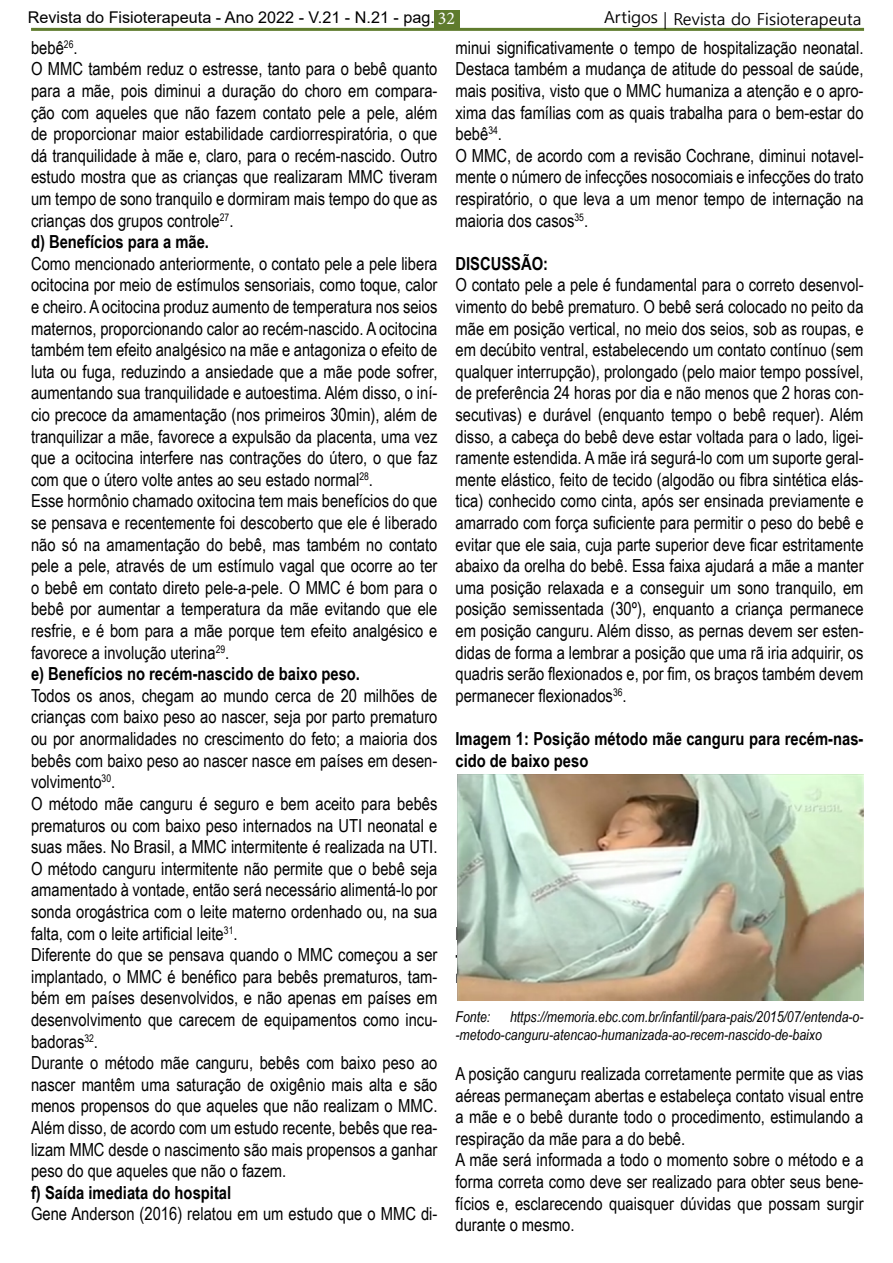
<style>
.page{position:relative;width:893px;height:1263px;background:#fff}
.page>*{position:absolute;margin:0;border:0;box-sizing:border-box;transform-origin:0 0}
.t1{font:18px/21.6px "Arial Narrow";color:#000}
.t2{font:700 18px/21.6px "Arial Narrow";color:#000}
.t3{font:16.5px "Malgun Gothic";color:#000}
.t4{font:16.2px "Arial";color:#000}
.t5{font:italic 15px/18px "Arial Narrow";color:#000}
.s1{font-family:"Minion Pro";font-size:18px;color:#fff}
.s2{font-weight:700}
</style>
<div class="page">
<div style="left:434px;top:11px;width:25px;height:18px;background:#5f7b2d"></div>
<hr style="left:31px;top:28px;width:833px;height:3px;background:#5f7b2d">
<img style="left:457px;top:774px;width:407px;height:226px">
<p class="t4" style="left:28px;top:6px;width:429px">Revista do Fisioterapeuta - Ano 2022 - V.21 - N.21 - pag. <span class="s1">32</span></p>
<p class="t3" style="left:604px;top:10px;width:259px">Artigos | Revista do Fisioterapeuta</p>
<p class="t1" style="left:31px;top:36px;width:408px">bebê<sup>26</sup>.<br>O MMC também reduz o estresse, tanto para o bebê quanto para a mãe, pois diminui a duração do choro em compara&shy;ção com aqueles que não fazem contato pele a pele, além de proporcionar maior estabilidade cardiorrespiratória, o que dá tranquilidade à mãe e, claro, para o recém-nascido. Outro estudo mostra que as crianças que realizaram MMC tiveram um tempo de sono tranquilo e dormiram mais tempo do que as crianças dos grupos controle<sup>27</sup>.<br><span class="s2">d) Benefícios para a mãe.</span></p>
<p class="t1" style="left:31px;top:252px;width:408px">Como mencionado anteriormente, o contato pele a pele libera ocitocina por meio de estímulos sensoriais, como toque, calor e cheiro. A ocitocina produz aumento de temperatura nos seios maternos, proporcionando calor ao recém-nascido. A ocitocina também tem efeito analgésico na mãe e antagoniza o efeito de luta ou fuga, reduzindo a ansiedade que a mãe pode sofrer, aumentando sua tranquilidade e autoestima. Além disso, o iní&shy;cio precoce da amamentação (nos primeiros 30min), além de tranquilizar a mãe, favorece a expulsão da placenta, uma vez que a ocitocina interfere nas contrações do útero, o que faz com que o útero volte antes ao seu estado normal<sup>28</sup>.<br>Esse hormônio chamado oxitocina tem mais benefícios do que se pensava e recentemente foi descoberto que ele é liberado não só na amamentação do bebê, mas também no contato pele a pele, através de um estímulo vagal que ocorre ao ter o bebê em contato direto pele-a-pele. O MMC é bom para o bebê por aumentar a temperatura da mãe evitando que ele resfrie, e é bom para a mãe porque tem efeito analgésico e favorece a involução uterina<sup>29</sup>.<br><span class="s2">e) Benefícios no recém-nascido de baixo peso.</span></p>
<p class="t1" style="left:31px;top:684px;width:408px">Todos os anos, chegam ao mundo cerca de 20 milhões de crianças com baixo peso ao nascer, seja por parto prematuro ou por anormalidades no crescimento do feto; a maioria dos bebês com baixo peso ao nascer nasce em países em desen&shy;volvimento<sup>30</sup>.<br>O método mãe canguru é seguro e bem aceito para bebês prematuros ou com baixo peso internados na UTI neonatal e suas mães. No Brasil, a MMC intermitente é realizada na UTI.<br>O método canguru intermitente não permite que o bebê seja amamentado à vontade, então será necessário alimentá-lo por sonda orogástrica com o leite materno ordenhado ou, na sua falta, com o leite artificial leite<sup>31</sup>.<br>Diferente do que se pensava quando o MMC começou a ser implantado, o MMC é benéfico para bebês prematuros, tam&shy;bém em países desenvolvidos, e não apenas em países em desenvolvimento que carecem de equipamentos como incu&shy;badoras<sup>32</sup>.<br>Durante o método mãe canguru, bebês com baixo peso ao nascer mantêm uma saturação de oxigênio mais alta e são menos propensos do que aqueles que não realizam o MMC.<br>Além disso, de acordo com um estudo recente, bebês que rea&shy;lizam MMC desde o nascimento são mais propensos a ganhar peso do que aqueles que não o fazem.</p>
<p class="t2" style="left:31px;top:1181px;width:202px">f) Saída imediata do hospital</p>
<p class="t1" style="left:31px;top:1202px;width:408px">Gene Anderson (2016) relatou em um estudo que o MMC di-</p>
<p class="t1" style="left:455px;top:36px;width:410px">minui significativamente o tempo de hospitalização neonatal.<br>Destaca também a mudança de atitude do pessoal de saúde, mais positiva, visto que o MMC humaniza a atenção e o apro&shy;xima das famílias com as quais trabalha para o bem-estar do bebê<sup>34</sup>.<br>O MMC, de acordo com a revisão Cochrane, diminui notavel&shy;mente o número de infecções nosocomiais e infecções do trato respiratório, o que leva a um menor tempo de internação na maioria dos casos<sup>35</sup>.</p>
<p class="t2" style="left:455px;top:252px;width:94px">DISCUSSÃO:</p>
<p class="t1" style="left:455px;top:274px;width:410px;text-align:justify">O contato pele a pele é fundamental para o correto desenvol&shy;vimento do bebê prematuro. O bebê será colocado no peito da mãe em posição vertical, no meio dos seios, sob as roupas, e em decúbito ventral, estabelecendo um contato contínuo (sem qualquer interrupção), prolongado (pelo maior tempo possível, de preferência 24 horas por dia e não menos que 2 horas con&shy;secutivas) e durável (enquanto tempo o bebê requer). Além disso, a cabeça do bebê deve estar voltada para o lado, ligei&shy;ramente estendida. A mãe irá segurá-lo com um suporte geral&shy;mente elástico, feito de tecido (algodão ou fibra sintética elás&shy;tica) conhecido como cinta, após ser ensinada previamente e amarrado com força suficiente para permitir o peso do bebê e evitar que ele saia, cuja parte superior deve ficar estritamente abaixo da orelha do bebê. Essa faixa ajudará a mãe a manter uma posição relaxada e a conseguir um sono tranquilo, em posição semissentada (30º), enquanto a criança permanece em posição canguru. Além disso, as pernas devem ser esten&shy;didas de forma a lembrar a posição que uma rã iria adquirir, os quadris serão flexionados e, por fim, os braços também devem permanecer flexionados<sup>36</sup>.</p>
<p class="t2" style="left:455px;top:727px;width:410px">Imagem 1: Posição método mãe canguru para recém-nas&shy;cido de baixo peso</p>
<p class="t5" style="left:455px;top:1008px;width:410px;text-indent:55px">https://memoria.ebc.com.br/infantil/para-pais/2015/07/entenda-o--metodo-canguru-atencao-humanizada-ao-recem-nascido-de-baixo</p>
<p class="t1" style="left:455px;top:1062px;width:410px">A posição canguru realizada corretamente permite que as vias aéreas permaneçam abertas e estabeleça contato visual entre a mãe e o bebê durante todo o procedimento, estimulando a respiração da mãe para a do bebê.<br>A mãe será informada a todo o momento sobre o método e a forma correta como deve ser realizado para obter seus bene&shy;fícios e, esclarecendo quaisquer dúvidas que possam surgir durante o mesmo.</p>
<p class="t5" style="left:455px;top:1008px;width:36px">Fonte:</p>
</div>
